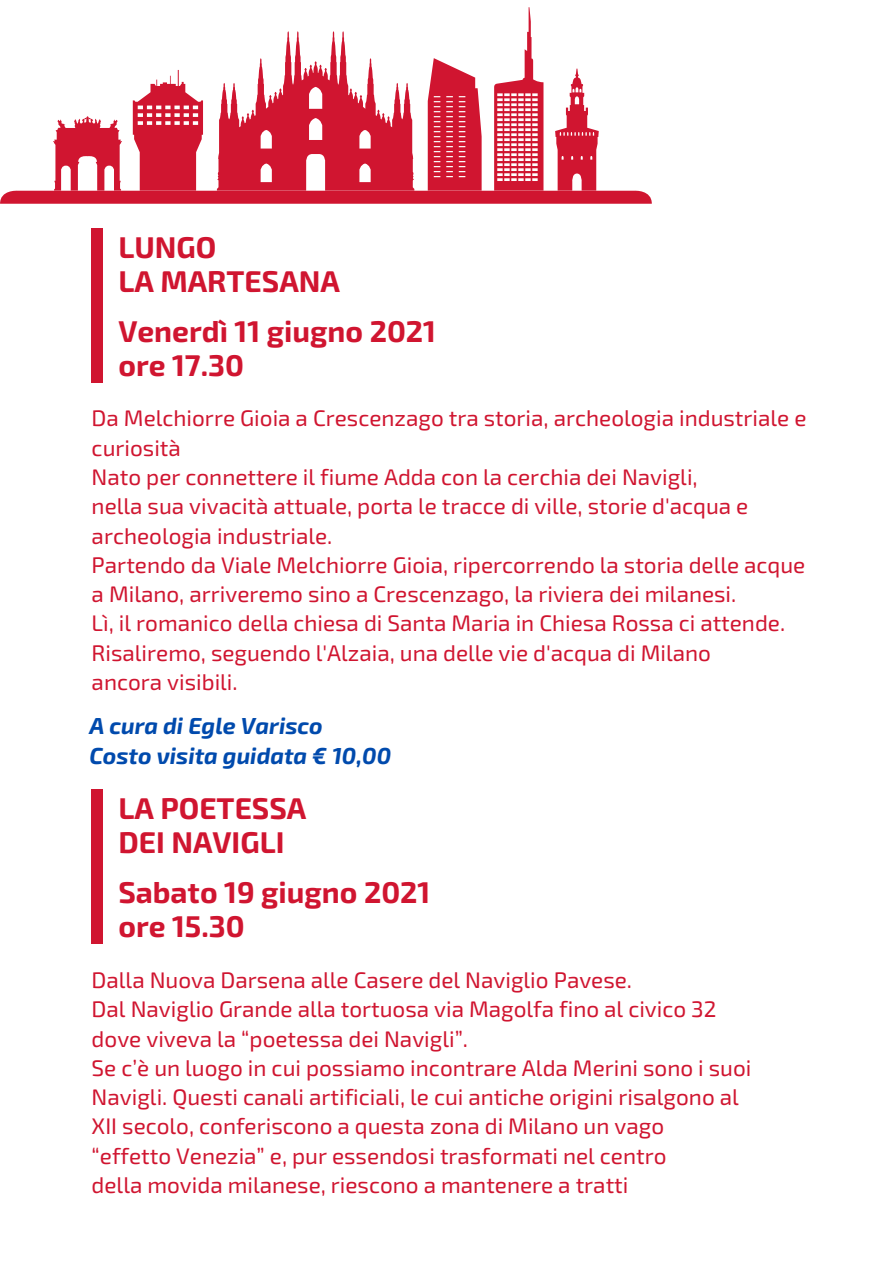
<style>
.page{position:relative;width:893px;height:1263px;background:#fff}
.page>*{position:absolute;margin:0;border:0;box-sizing:border-box;transform-origin:0 0}
.t1{font:700 30px "Exo 2";color:#d01530}
.t2{font:italic 700 23.17px "Exo 2";color:#004aad}
.t3{font:22.5px/29.2px "Exo 2";color:#d01530}
</style>
<div class="page">
<div style="left:92px;top:228px;width:11px;height:154px;background:#d01530"></div>
<svg style="left:0;top:7px;width:652px;height:197px"></svg>
<div style="left:92px;top:789px;width:11px;height:154px;background:#d01530"></div>
<p class="t1" style="left:118px;top:228px;width:99px">LUNGO</p>
<p class="t1" style="left:118px;top:261px;width:223px">LA MARTESANA</p>
<p class="t1" style="left:118px;top:312px;width:319px">Venerdì 11 giugno 2021</p>
<p class="t1" style="left:118px;top:346px;width:127px">ore 17.30</p>
<p class="t3" style="left:92px;top:403px;width:716px">Da Melchiorre Gioia a Crescenzago tra storia, archeologia industriale e curiosità</p>
<p class="t3" style="left:92px;top:461px;width:607px">Nato per connettere il fiume Adda con la cerchia dei Navigli,</p>
<p class="t3" style="left:92px;top:491px;width:658px">nella sua vivacità attuale, porta le tracce di ville, storie d'acqua e archeologia industriale.</p>
<p class="t3" style="left:92px;top:549px;width:715px">Partendo da Viale Melchiorre Gioia, ripercorrendo la storia delle acque a Milano, arriveremo sino a Crescenzago, la riviera dei milanesi.</p>
<p class="t3" style="left:92px;top:608px;width:695px">Lì, il romanico della chiesa di Santa Maria in Chiesa Rossa ci attende.</p>
<p class="t3" style="left:92px;top:637px;width:621px">Risaliremo, seguendo l'Alzaia, una delle vie d'acqua di Milano</p>
<p class="t3" style="left:92px;top:666px;width:147px">ancora visibili.</p>
<p class="t2" style="left:89px;top:711px;width:235px">A cura di Egle Varisco</p>
<p class="t2" style="left:89px;top:740px;width:303px">Costo visita guidata € 10,00</p>
<p class="t1" style="left:118px;top:789px;width:189px">LA POETESSA</p>
<p class="t1" style="left:118px;top:823px;width:168px">DEI NAVIGLI</p>
<p class="t1" style="left:118px;top:873px;width:314px">Sabato 19 giugno 2021</p>
<p class="t1" style="left:118px;top:907px;width:128px">ore 15.30</p>
<p class="t3" style="left:92px;top:964px;width:542px">Dalla Nuova Darsena alle Casere del Naviglio Pavese.</p>
<p class="t3" style="left:92px;top:994px;width:626px">Dal Naviglio Grande alla tortuosa via Magolfa fino al civico 32</p>
<p class="t3" style="left:92px;top:1023px;width:378px">dove viveva la “poetessa dei Navigli”.</p>
<p class="t3" style="left:92px;top:1052px;width:661px">Se c’è un luogo in cui possiamo incontrare Alda Merini sono i suoi<br>Navigli. Questi canali artificiali, le cui antiche origini risalgono al</p>
<p class="t3" style="left:92px;top:1111px;width:574px">XII secolo, conferiscono a questa zona di Milano un vago</p>
<p class="t3" style="left:92px;top:1140px;width:576px">“effetto Venezia” e, pur essendosi trasformati nel centro</p>
<p class="t3" style="left:92px;top:1169px;width:538px">della movida milanese, riescono a mantenere a tratti</p>
</div>
